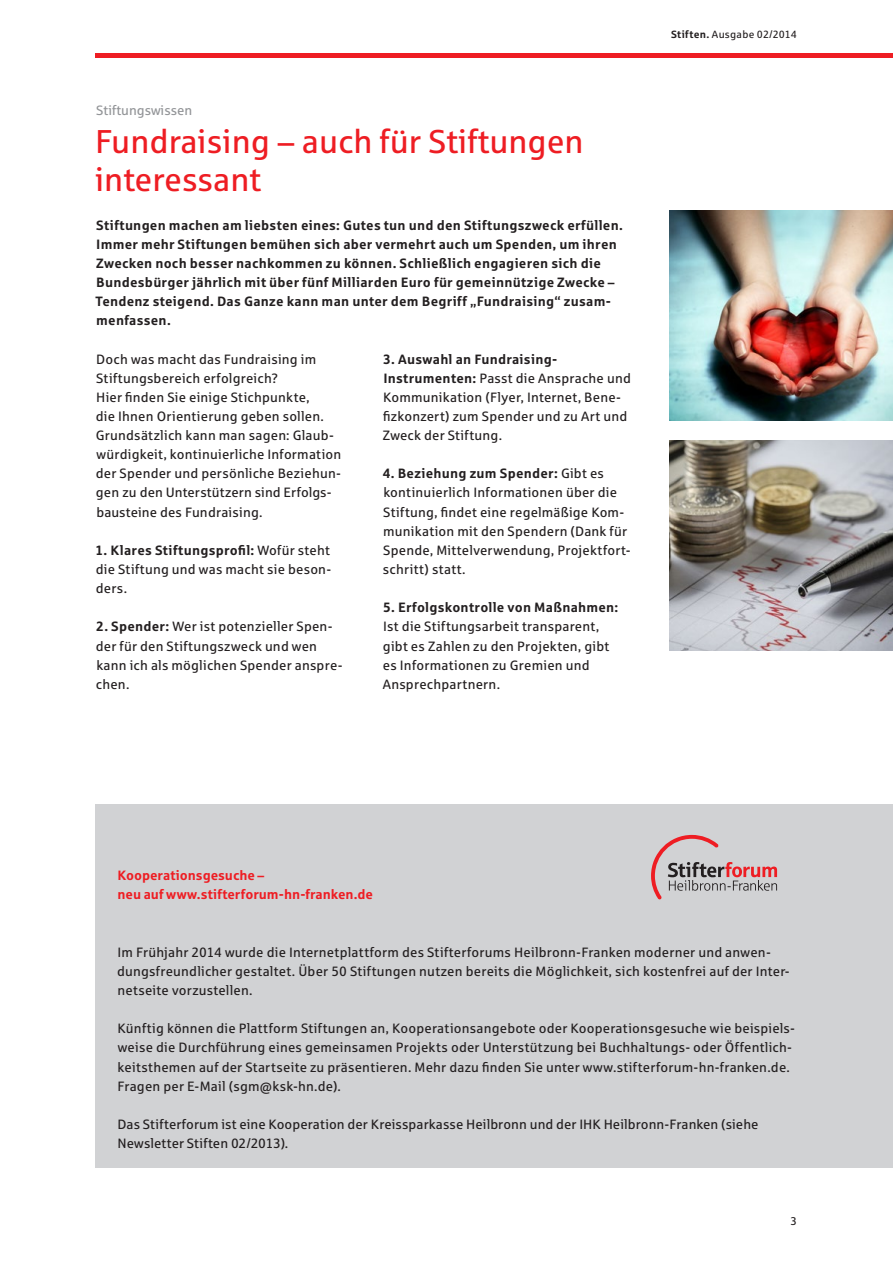
<style>
.page{position:relative;width:893px;height:1263px;background:#fff}
.page>*{position:absolute;margin:0;border:0;box-sizing:border-box;transform-origin:0 0}
.t1{font:33px/38.2px "Sparkasse Rg";color:#ee1d23}
.t2{font:13.5px/19.2px "Sparkasse Rg";letter-spacing:.015em;color:#231f20}
.t3{font:700 13.5px/19.2px "Sparkasse Rg";letter-spacing:.015em;color:#231f20}
.t4{font:700 13.5px/19.2px "Sparkasse Rg";letter-spacing:-.005em;color:#ee1d23}
.t5{font:13.5px "Sparkasse Rg";color:#939598}
.t6{font:11.25px "Sparkasse Rg";color:#231f20}
.t7{font:10.5px "Sparkasse Rg";letter-spacing:.02em;color:#231f20}
.s1{font-weight:700}
</style>
<div class="page">
<hr style="left:96px;top:53px;width:797px;height:4px;background:#ee1d23">
<div style="left:96px;top:804px;width:797px;height:363px;background:#d1d2d4"></div>
<img style="left:670px;top:210px;width:223px;height:211px">
<img style="left:670px;top:440px;width:223px;height:211px">
<svg style="left:651px;top:835px;width:126px;height:64px"></svg>
<p class="t5" style="left:96px;top:102px;width:98px">Stiftungswissen</p>
<h1 class="t1" style="left:95px;top:122px;width:490px">Fundraising – auch für Stiftungen interessant</h1>
<p class="t3" style="left:96px;top:215px;width:529px">Stiftungen machen am liebsten eines: Gutes tun und den Stiftungszweck erfüllen.<br>Immer mehr Stiftungen bemühen sich aber vermehrt auch um Spenden, um ihren Zwecken noch besser nachkommen zu können. Schließlich engagieren sich die Bundesbürger jährlich mit über fünf Milliarden Euro für gemeinnützige Zwecke – Tendenz steigend. Das Ganze kann man unter dem Begriff „Fundraising“ zusam&shy;menfassen.</p>
<p class="t2" style="left:96px;top:349px;width:247px">Doch was macht das Fundraising im Stiftungsbereich erfolgreich?<br>Hier finden Sie einige Stichpunkte,<br>die Ihnen Orientierung geben sollen.<br>Grundsätzlich kann man sagen: Glaub&shy;würdigkeit, kontinuierliche Information der Spender und persönliche Beziehun&shy;gen zu den Unterstützern sind Erfolgs&shy;bausteine des Fundraising.</p>
<p class="t2" style="left:95px;top:540px;width:237px;text-align:justify"><span class="s1">1. Klares Stiftungsprofil:</span> Wofür steht die Stiftung und was macht sie beson&shy;ders.</p>
<p class="t2" style="left:96px;top:617px;width:248px"><span class="s1">2. Spender:</span> Wer ist potenzieller Spen&shy;der für den Stiftungszweck und wen kann ich als möglichen Spender anspre&shy;chen.</p>
<p class="t2" style="left:383px;top:349px;width:250px"><span class="s1">3. Auswahl an Fundraising-<br>Instrumenten:</span> Passt die Ansprache und<br>Kommunikation (Flyer, Internet, Bene&shy;fizkonzert) zum Spender und zu Art und<br>Zweck der Stiftung.</p>
<p class="t2" style="left:383px;top:464px;width:249px"><span class="s1">4. Beziehung zum Spender:</span> Gibt es kontinuierlich Informationen über die Stiftung, findet eine regelmäßige Kom&shy;munikation mit den Spendern (Dank für Spende, Mittelverwendung, Projektfort&shy;schritt) statt.</p>
<p class="t3" style="left:383px;top:597px;width:237px">5. Erfolgskontrolle von Maßnahmen:</p>
<p class="t2" style="left:383px;top:617px;width:228px">Ist die Stiftungsarbeit transparent, gibt es Zahlen zu den Projekten, gibt es Informationen zu Gremien und<br>Ansprechpartnern.</p>
<p class="t7" style="left:671px;top:28px;width:127px"><span class="s1">Stiften.</span> Ausgabe 02/2014</p>
<p class="t4" style="left:117px;top:865px;width:257px">Kooperationsgesuche –<br>neu auf www.stifterforum-hn-franken.de</p>
<p class="t2" style="left:117px;top:942px;width:674px">Im Frühjahr 2014 wurde die Internetplattform des Stifterforums Heilbronn-Franken moderner und anwen&shy;dungsfreundlicher gestaltet. Über 50 Stiftungen nutzen bereits die Möglichkeit, sich kostenfrei auf der Inter&shy;netseite vorzustellen.</p>
<p class="t2" style="left:117px;top:1019px;width:679px">Künftig können die Plattform Stiftungen an, Kooperationsangebote oder Kooperationsgesuche wie beispiels&shy;weise die Durchführung eines gemeinsamen Projekts oder Unterstützung bei Buchhaltungs- oder Öffentlich&shy;keitsthemen auf der Startseite zu präsentieren. Mehr dazu finden Sie unter www.stifterforum-hn-franken.de.<br>Fragen per E-Mail (sgm@ksk-hn.de).</p>
<p class="t2" style="left:118px;top:1114px;width:642px">Das Stifterforum ist eine Kooperation der Kreissparkasse Heilbronn und der IHK Heilbronn-Franken (siehe<br>Newsletter Stiften 02/2013).</p>
<p class="t6" style="left:790px;top:1214px;width:8px">3</p>
</div>
